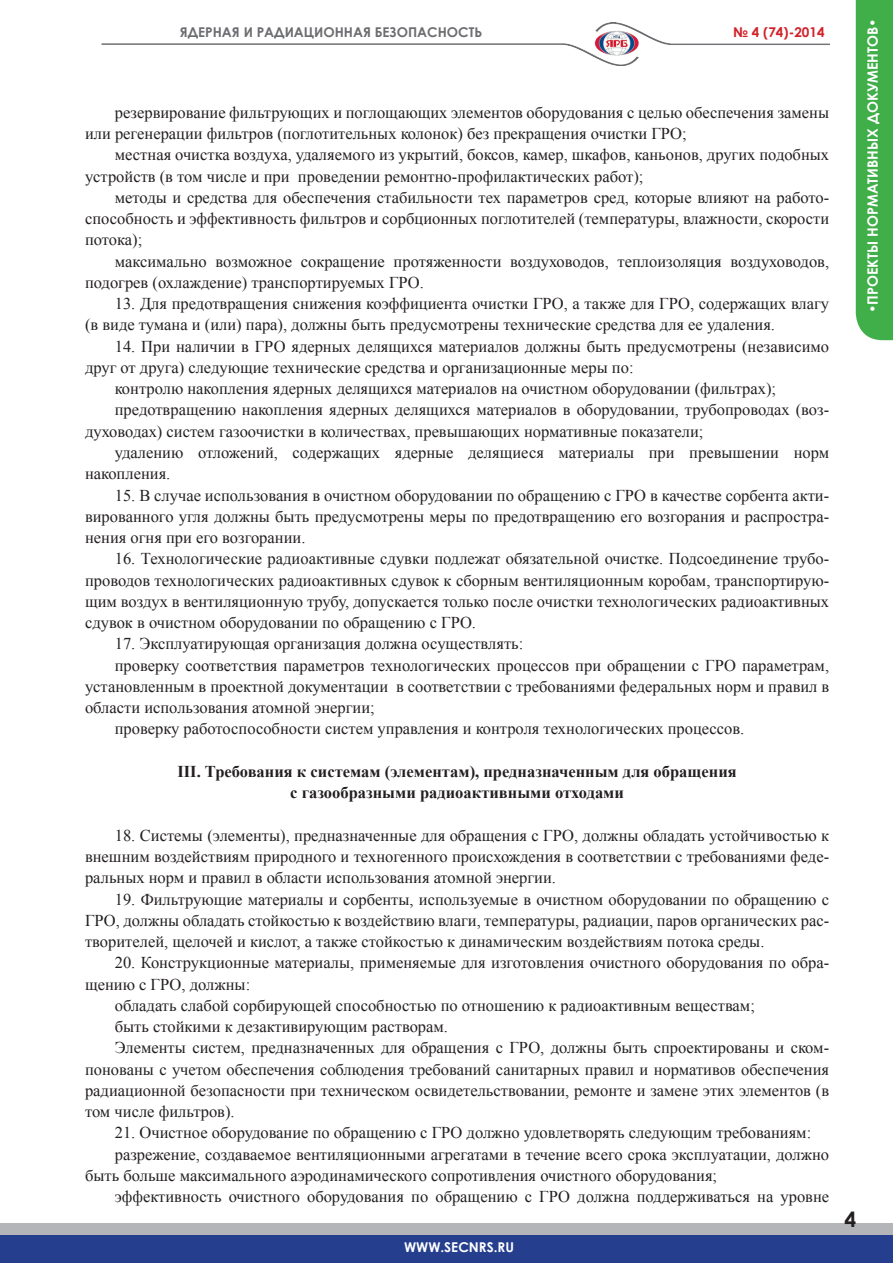
<style>
.page{position:relative;width:893px;height:1263px;background:#fff}
.page>*{position:absolute;margin:0;border:0;box-sizing:border-box;transform-origin:0 0}
.t1{font:700 21px "Century Gothic";color:#231f20}
.ОсНоВнОй{font:16.5px/21.3px "Times New Roman";color:#231f20}
.заголовок{font:700 16.5px/21.3px "Times New Roman";color:#231f20;text-align:center}
.t2{font:700 14.25px "Century Gothic";color:#fff}
.t3{font:700 13.5px "Century Gothic";color:#6c6d70}
.t4{font:700 13.5px "Century Gothic";color:#fff}
.t5{font:700 13.5px "Century Gothic";color:#d1232a}
</style>
<div class="page">
<img style="left:101px;top:22px;width:729px;height:44px">
<div style="left:856px;top:0;width:37px;height:340px;background:#40ae49"></div>
<div style="left:0;top:1223px;width:893px;height:30px;background:#b4b5b8"></div>
<div style="left:0;top:1235px;width:893px;height:28px;background:#253f8e"></div>
<p class="t3" style="left:180px;top:22px;width:304px">ЯДЕРНАЯ И РАДИАЦИОННАЯ БЕЗОПАСНОСТЬ</p>
<p class="t5" style="left:733px;top:22px;width:93px">№ 4 (74)-2014</p>
<p class="t2" style="left:862px;top:313px;width:296px;rotate:-90deg">•ПРОЕКТЫ НОРМАТИВНЫХ ДОКУМЕНТОВ•</p>
<p class="ОсНоВнОй" style="left:85px;top:101px;width:746px;text-indent:30px">резервирование фильтрующих и поглощающих элементов оборудования с целью обеспечения замены или регенерации фильтров (поглотительных колонок) без прекращения очистки ГРО;</p>
<p class="ОсНоВнОй" style="left:85px;top:144px;width:746px;text-indent:30px">местная очистка воздуха, удаляемого из укрытий, боксов, камер, шкафов, каньонов, других подобных устройств (в том числе и при проведении ремонтно-профилактических работ);</p>
<p class="ОсНоВнОй" style="left:85px;top:186px;width:746px;text-align:justify;text-indent:30px">методы и средства для обеспечения стабильности тех параметров сред, которые влияют на работо&shy;способность и эффективность фильтров и сорбционных поглотителей (температуры, влажности, скорости потока);</p>
<p class="ОсНоВнОй" style="left:85px;top:250px;width:746px;text-indent:30px">максимально возможное сокращение протяженности воздуховодов, теплоизоляция воздуховодов, подогрев (охлаждение) транспортируемых ГРО.</p>
<p class="ОсНоВнОй" style="left:85px;top:293px;width:746px;text-indent:30px">13. Для предотвращения снижения коэффициента очистки ГРО, а также для ГРО, содержащих влагу (в виде тумана и (или) пара), должны быть предусмотрены технические средства для ее удаления.</p>
<p class="ОсНоВнОй" style="left:85px;top:335px;width:746px;text-indent:30px">14. При наличии в ГРО ядерных делящихся материалов должны быть предусмотрены (независимо друг от друга) следующие технические средства и организационные меры по:</p>
<p class="ОсНоВнОй" style="left:115px;top:378px;width:663px">контролю накопления ядерных делящихся материалов на очистном оборудовании (фильтрах);</p>
<p class="ОсНоВнОй" style="left:85px;top:399px;width:746px;text-indent:30px">предотвращению накопления ядерных делящихся материалов в оборудовании, трубопроводах (воз&shy;духоводах) систем газоочистки в количествах, превышающих нормативные показатели;</p>
<p class="ОсНоВнОй" style="left:85px;top:442px;width:746px;text-indent:30px">удалению отложений, содержащих ядерные делящиеся материалы при превышении норм накопления.</p>
<p class="ОсНоВнОй" style="left:85px;top:484px;width:746px;text-align:justify;text-indent:30px">15. В случае использования в очистном оборудовании по обращению с ГРО в качестве сорбента акти&shy;вированного угля должны быть предусмотрены меры по предотвращению его возгорания и распростра&shy;нения огня при его возгорании.</p>
<p class="ОсНоВнОй" style="left:85px;top:548px;width:746px;text-align:justify;text-indent:30px">16. Технологические радиоактивные сдувки подлежат обязательной очистке. Подсоединение трубо&shy;проводов технологических радиоактивных сдувок к сборным вентиляционным коробам, транспортирую&shy;щим воздух в вентиляционную трубу, допускается только после очистки технологических радиоактивных сдувок в очистном оборудовании по обращению с ГРО.</p>
<p class="ОсНоВнОй" style="left:115px;top:633px;width:410px">17. Эксплуатирующая организация должна осуществлять:</p>
<p class="ОсНоВнОй" style="left:85px;top:654px;width:746px;text-align:justify;text-indent:30px">проверку соответствия параметров технологических процессов при обращении с ГРО параметрам, установленным в проектной документации в соответствии с требованиями федеральных норм и правил в области использования атомной энергии;</p>
<p class="ОсНоВнОй" style="left:115px;top:718px;width:631px">проверку работоспособности систем управления и контроля технологических процессов.</p>
<p class="заголовок" style="left:177px;top:760px;width:561px">III. Требования к системам (элементам), предназначенным для обращения с газообразными радиоактивными отходами</p>
<p class="ОсНоВнОй" style="left:85px;top:824px;width:746px;text-align:justify;text-indent:30px">18. Системы (элементы), предназначенные для обращения с ГРО, должны обладать устойчивостью к внешним воздействиям природного и техногенного происхождения в соответствии с требованиями феде&shy;ральных норм и правил в области использования атомной энергии.</p>
<p class="ОсНоВнОй" style="left:85px;top:888px;width:746px;text-align:justify;text-indent:30px">19. Фильтрующие материалы и сорбенты, используемые в очистном оборудовании по обращению с ГРО, должны обладать стойкостью к воздействию влаги, температуры, радиации, паров органических рас&shy;творителей, щелочей и кислот, а также стойкостью к динамическим воздействиям потока среды.</p>
<p class="ОсНоВнОй" style="left:85px;top:952px;width:746px;text-indent:30px">20. Конструкционные материалы, применяемые для изготовления очистного оборудования по обра&shy;щению с ГРО, должны:</p>
<p class="ОсНоВнОй" style="left:115px;top:994px;width:642px">обладать слабой сорбирующей способностью по отношению к радиоактивным веществам;</p>
<p class="ОсНоВнОй" style="left:115px;top:1016px;width:335px">быть стойкими к дезактивирующим растворам.</p>
<p class="ОсНоВнОй" style="left:85px;top:1037px;width:746px;text-align:justify;text-indent:30px">Элементы систем, предназначенных для обращения с ГРО, должны быть спроектированы и ском&shy;понованы с учетом обеспечения соблюдения требований санитарных правил и нормативов обеспечения радиационной безопасности при техническом освидетельствовании, ремонте и замене этих элементов (в том числе фильтров).</p>
<p class="ОсНоВнОй" style="left:115px;top:1122px;width:698px">21. Очистное оборудование по обращению с ГРО должно удовлетворять следующим требованиям:</p>
<p class="ОсНоВнОй" style="left:85px;top:1143px;width:746px;text-indent:30px">разрежение, создаваемое вентиляционными агрегатами в течение всего срока эксплуатации, должно быть больше максимального аэродинамического сопротивления очистного оборудования;</p>
<p class="ОсНоВнОй" style="left:115px;top:1186px;width:716px">эффективность очистного оборудования по обращению с ГРО должна поддерживаться на уровне</p>
<p class="t4" style="left:404px;top:1237px;width:111px">WWW.SECNRS.RU</p>
<p class="t1" style="left:845px;top:1203px;width:13px">4</p>
</div>
